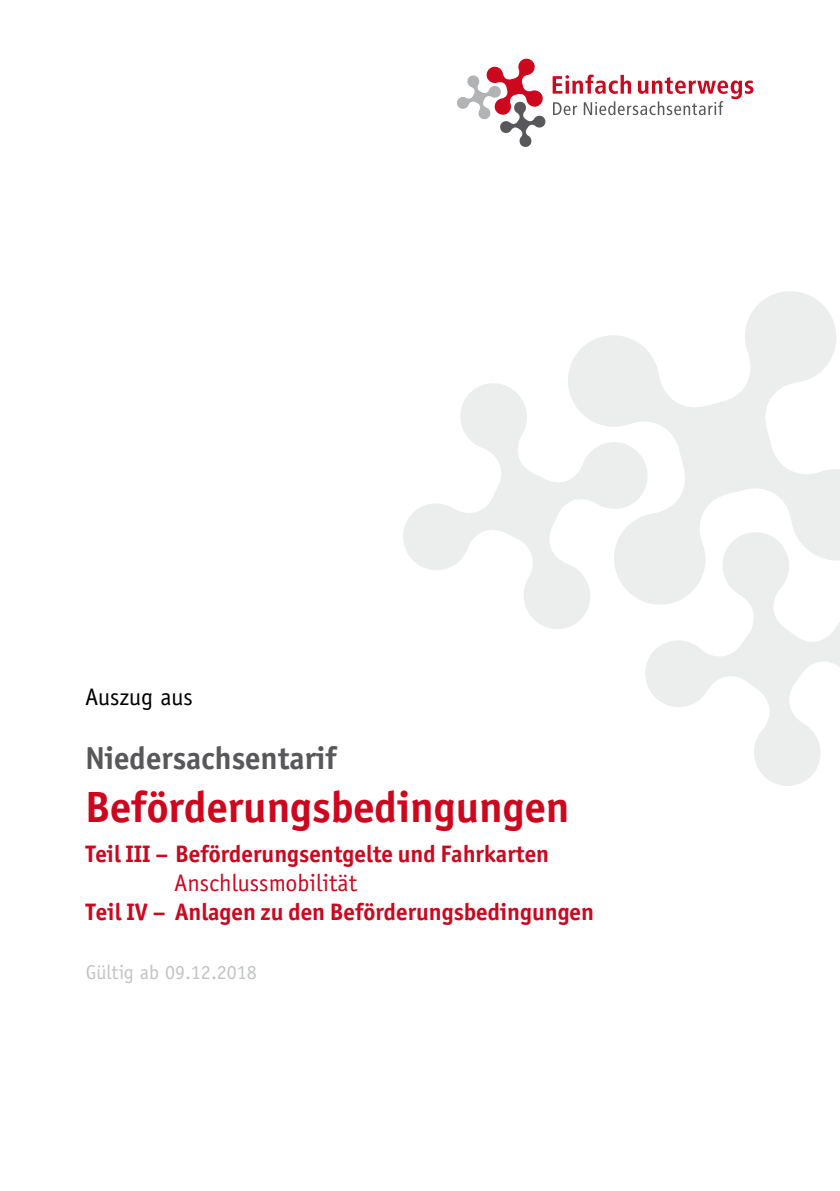
<style>
.page{position:relative;width:840px;height:1191px;background:#fff}
.page>*{position:absolute;margin:0;border:0;box-sizing:border-box;transform-origin:0 0}
.t1{font:700 44px "Officina Sans";color:#cd071e}
.t2{font:700 32px "Officina Sans";color:#58585a}
.t3{font:700 24px "Officina Sans";color:#cd071e}
.t4{font:24px "Officina Sans";color:#cd071e}
.t5{font:24px "Officina Sans";color:#000}
.t6{font:20px "Officina Sans";color:#c2c3c4}
</style>
<div class="page">
<svg style="left:457px;top:59px;width:89px;height:88px"></svg>
<svg style="left:552px;top:75px;width:201px;height:40px"></svg>
<svg style="left:568px;top:291px;width:271px;height:236px"></svg>
<svg style="left:403px;top:378px;width:249px;height:251px"></svg>
<svg style="left:640px;top:527px;width:199px;height:259px"></svg>
<p class="t5" style="left:85px;top:683px;width:109px">Auszug aus</p>
<h2 class="t2" style="left:85px;top:738px;width:253px">Niedersachsentarif</h2>
<h1 class="t1" style="left:85px;top:780px;width:485px">Beförderungsbedingungen</h1>
<p class="t3" style="left:86px;top:839px;width:464px">Teil III – Beförderungsentgelte und Fahrkarten</p>
<p class="t4" style="left:174px;top:869px;width:184px">Anschlussmobilität</p>
<p class="t3" style="left:86px;top:897px;width:509px">Teil IV – Anlagen zu den Beförderungsbedingungen</p>
<p class="t6" style="left:86px;top:960px;width:173px">Gültig ab 09.12.2018</p>
</div>
